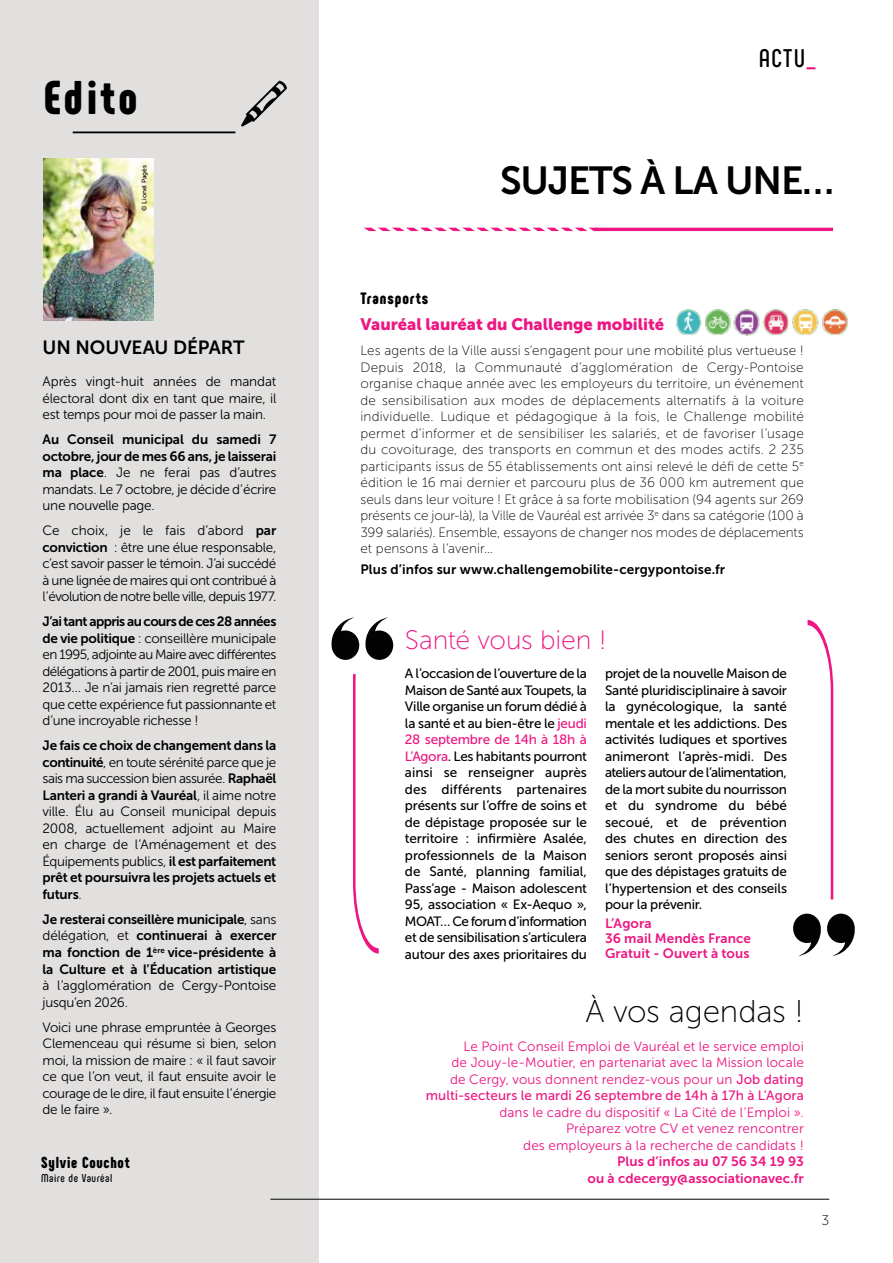
<style>
.page{position:relative;width:893px;height:1263px;background:#fff}
.page>*{position:absolute;margin:0;border:0;box-sizing:border-box;transform-origin:0 0}
.t1{font:900 47.25px "Phenomena";letter-spacing:.07em;color:#000}
.t2{font:39px "Museo Sans 700";letter-spacing:-.03em;color:#000}
.t3{font:31.5px "Museo Sans 100";letter-spacing:-.01em;color:#000}
.t4{font:26.7px "Museo Sans 100";letter-spacing:-.005em;color:#ed1682}
.t5{font:700 25.5px "Phenomena";color:#000}
.t6{font:19.05px "Museo Sans 700";letter-spacing:-.005em;color:#000}
.t7{font:16.5px "Museo Sans 900";color:#ed1682}
.t8{font:900 16.5px "Phenomena";letter-spacing:.055em;color:#000}
.t9{font:900 15.9px "Phenomena";letter-spacing:.05em;color:#000}
.t10{font:13.95px "Museo Sans 100";color:#000}
.t11{font:13.5px/16.5px "Museo Sans 300";letter-spacing:-.025em;color:#000;text-align:justify}
.t12{font:13.5px/16.5px "Museo Sans 500";letter-spacing:-.02em;color:#000;text-align:justify}
.t13{font:13.5px/16.5px "Museo Sans 100";letter-spacing:-.005em;color:#000;text-align:justify}
.t14{font:13.5px/16.5px "Museo Sans 700";letter-spacing:-.015em;color:#000}
.t15{font:13.5px/16.5px "Museo Sans 300";letter-spacing:.005em;color:#ed1682;text-align:justify}
.t16{font:13.5px/15px "Museo Sans 700";letter-spacing:.01em;color:#ed1682;text-align:right}
.t17{font:13.5px "Museo Sans 700";letter-spacing:.01em;color:#000}
.t18{font:13.5px "Museo Sans 500";letter-spacing:.01em;color:#ed1682}
.t19{font:13.5px "Museo Sans 700";letter-spacing:-.04em;color:#000}
.t20{font:700 11.4px "Phenomena";letter-spacing:.04em;color:#000}
.t21{font:6.6px "Museo Sans 500";color:#000}
.s1{font-family:"Museo Sans 700"}
.s2{font-family:"Museo Sans 300"}
.s3{color:#ed1682}
.s4{font-family:"Museo Sans 500"}
</style>
<div class="page">
<div style="left:0;top:0;width:319px;height:1263px;background:#e2e0df"></div>
<hr style="left:270px;top:1199px;width:559px;height:1px;background:#000">
<hr style="left:73px;top:131px;width:162px;height:2px;background:#000">
<svg style="left:241px;top:81px;width:46px;height:46px"></svg>
<svg style="left:364px;top:228px;width:469px;height:3px"></svg>
<img style="left:44px;top:158px;width:110px;height:162px">
<img style="left:677px;top:310px;width:171px;height:26px">
<svg style="left:331px;top:617px;width:28px;height:43px"></svg>
<svg style="left:365px;top:617px;width:28px;height:43px"></svg>
<svg style="left:353px;top:674px;width:26px;height:280px"></svg>
<svg style="left:827px;top:914px;width:28px;height:42px"></svg>
<svg style="left:793px;top:914px;width:28px;height:42px"></svg>
<svg style="left:808px;top:620px;width:25px;height:279px"></svg>
<h1 class="t1" style="left:44px;top:67px;width:95px">Edito</h1>
<p class="t21" style="left:140px;top:211px;width:47px;rotate:-90deg">© Lionel Pagès</p>
<h3 class="t6" style="left:43px;top:336px;width:204px">UN NOUVEAU DÉPART</h3>
<p class="t11" style="left:43px;top:374px;width:235px">Après vingt-huit années de mandat électoral dont dix en tant que maire, il est temps pour moi de passer la main.</p>
<p class="t14" style="left:43px;top:431px;width:235px">Au Conseil municipal du samedi 7 octobre, jour de mes 66 ans, je laisserai</p>
<p class="t11" style="left:43px;top:465px;width:235px"><span class="s1">ma place</span>. Je ne ferai pas d’autres mandats. Le 7 octobre, je décide d’écrire une nouvelle page.</p>
<p class="t11" style="left:43px;top:523px;width:235px">Ce choix, je le fais d’abord <span class="s1">par conviction</span> : être une élue responsable, c’est savoir passer le témoin. J’ai succédé à une lignée de maires qui ont contribué à l’évolution de notre belle ville, depuis 1977.</p>
<p class="t19" style="left:43px;top:614px;width:235px">J’ai tant appris au cours de ces 28 années</p>
<p class="t11" style="left:43px;top:630px;width:235px"><span class="s1">de vie politique</span> : conseillère municipale en 1995, adjointe au Maire avec différentes délégations à partir de 2001, puis maire en 2013… Je n’ai jamais rien regretté parce que cette expérience fut passionnante et d’une incroyable richesse !</p>
<p class="t14" style="left:43px;top:737px;width:235px">Je fais ce choix de changement dans la</p>
<p class="t11" style="left:43px;top:754px;width:235px"><span class="s1">continuité</span>, en toute sérénité parce que je sais ma succession bien assurée. <span class="s1">Raphaël</span></p>
<p class="t14" style="left:43px;top:787px;width:235px">Lanteri a grandi à Vauréal<span class="s2">, il aime notre</span></p>
<p class="t11" style="left:43px;top:804px;width:235px">ville. Élu au Conseil municipal depuis 2008, actuellement adjoint au Maire en charge de l’Aménagement et des Équipements publics, <span class="s1">il est parfaitement</span></p>
<p class="t14" style="left:43px;top:869px;width:235px">prêt et poursuivra les projets actuels et futurs<span class="s2">.</span></p>
<p class="t14" style="left:43px;top:911px;width:235px;text-align:justify">Je resterai conseillère municipale<span class="s2">, sans délégation, et</span> continuerai à exercer ma fonction de 1<sup>ère</sup> vice-présidente à la Culture et à l’Éducation artistique</p>
<p class="t11" style="left:43px;top:977px;width:235px">à l’agglomération de Cergy-Pontoise jusqu’en 2026.</p>
<p class="t11" style="left:43px;top:1019px;width:235px">Voici une phrase empruntée à Georges Clemenceau qui résume si bien, selon moi, la mission de maire : « il faut savoir ce que l’on veut, il faut ensuite avoir le courage de le dire, il faut ensuite l’énergie de le faire ».</p>
<p class="t9" style="left:41px;top:1152px;width:90px">Sylvie Couchot</p>
<p class="t20" style="left:41px;top:1171px;width:73px">Maire de Vauréal</p>
<h3 class="t5" style="left:759px;top:43px;width:58px">ACTU<span class="s3">_</span></h3>
<h2 class="t2" style="left:500px;top:159px;width:336px">SUJETS À LA UNE…</h2>
<p class="t8" style="left:360px;top:287px;width:69px">Transports</p>
<p class="t7" style="left:360px;top:315px;width:305px">Vauréal lauréat du Challenge mobilité</p>
<p class="t13" style="left:360px;top:342px;width:445px">Les agents de la Ville aussi s’engagent pour une mobilité plus vertueuse !<br>Depuis 2018, la Communauté d’agglomération de Cergy-Pontoise organise chaque année avec les employeurs du territoire, un événement de sensibilisation aux modes de déplacements alternatifs à la voiture individuelle. Ludique et pédagogique à la fois, le Challenge mobilité permet d’informer et de sensibiliser les salariés, et de favoriser l’usage du covoiturage, des transports en commun et des modes actifs. 2 235 participants issus de 55 établissements ont ainsi relevé le défi de cette 5<sup>e </sup>édition le 16 mai dernier et parcouru plus de 36 000 km autrement que seuls dans leur voiture ! Et grâce à sa forte mobilisation (94 agents sur 269 présents ce jour-là), la Ville de Vauréal est arrivée 3<sup>e</sup> dans sa catégorie (100 à 399 salariés). Ensemble, essayons de changer nos modes de déplacements et pensons à l’avenir…</p>
<p class="t17" style="left:360px;top:562px;width:366px">Plus d’infos sur www.challengemobilite-cergypontoise.fr</p>
<h3 class="t4" style="left:405px;top:625px;width:203px">Santé vous bien !</h3>
<p class="t12" style="left:405px;top:665px;width:184px">A l’occasion de l’ouverture de la Maison de Santé aux Toupets, la Ville organise un forum dédié à la santé et au bien-être le <span class="s3">jeudi 28 septembre de 14h à 18h à L’Agora</span>. Les habitants pourront ainsi se renseigner auprès des différents partenaires présents sur l’offre de soins et de dépistage proposée sur le territoire : infirmière Asalée, professionnels de la Maison de Santé, planning familial, Pass’age - Maison adolescent 95, association « Ex-Aequo », MOAT… Ce forum d’information et de sensibilisation s’articulera autour des axes prioritaires du</p>
<p class="t12" style="left:605px;top:665px;width:184px">projet de la nouvelle Maison de Santé pluridisciplinaire à savoir la gynécologique, la santé mentale et les addictions. Des activités ludiques et sportives animeront l’après-midi. Des ateliers autour de l’alimentation, de la mort subite du nourrisson et du syndrome du bébé secoué, et de prévention des chutes en direction des seniors seront proposés ainsi que des dépistages gratuits de l’hypertension et des conseils pour la prévenir.</p>
<p class="t16" style="left:605px;top:916px;width:148px;text-align:left">L’Agora<br>36 mail Mendès France<br>Gratuit - Ouvert à tous</p>
<h3 class="t3" style="left:585px;top:994px;width:220px">À vos agendas !</h3>
<p class="t15" style="left:450px;top:1038px;width:355px;text-indent:13px">Le Point Conseil Emploi de Vauréal et le service emploi de Jouy-le-Moutier, en partenariat avec la Mission locale de Cergy, vous donnent rendez-vous pour un <span class="s4">Job dating</span></p>
<p class="t18" style="left:426px;top:1088px;width:379px">multi-secteurs le mardi 26 septembre de 14h à 17h à L’Agora</p>
<p class="t15" style="left:499px;top:1104px;width:306px;text-align:right">dans le cadre du dispositif « La Cité de l’Emploi ».<br>Préparez votre CV et venez rencontrer<br>des employeurs à la recherche de candidats !</p>
<p class="t16" style="left:587px;top:1153px;width:218px;line-height:16.5px">Plus d’infos au 07 56 34 19 93<br>ou à cdecergy@associationavec.fr</p>
<p class="t10" style="left:821px;top:1213px;width:9px">3</p>
</div>
